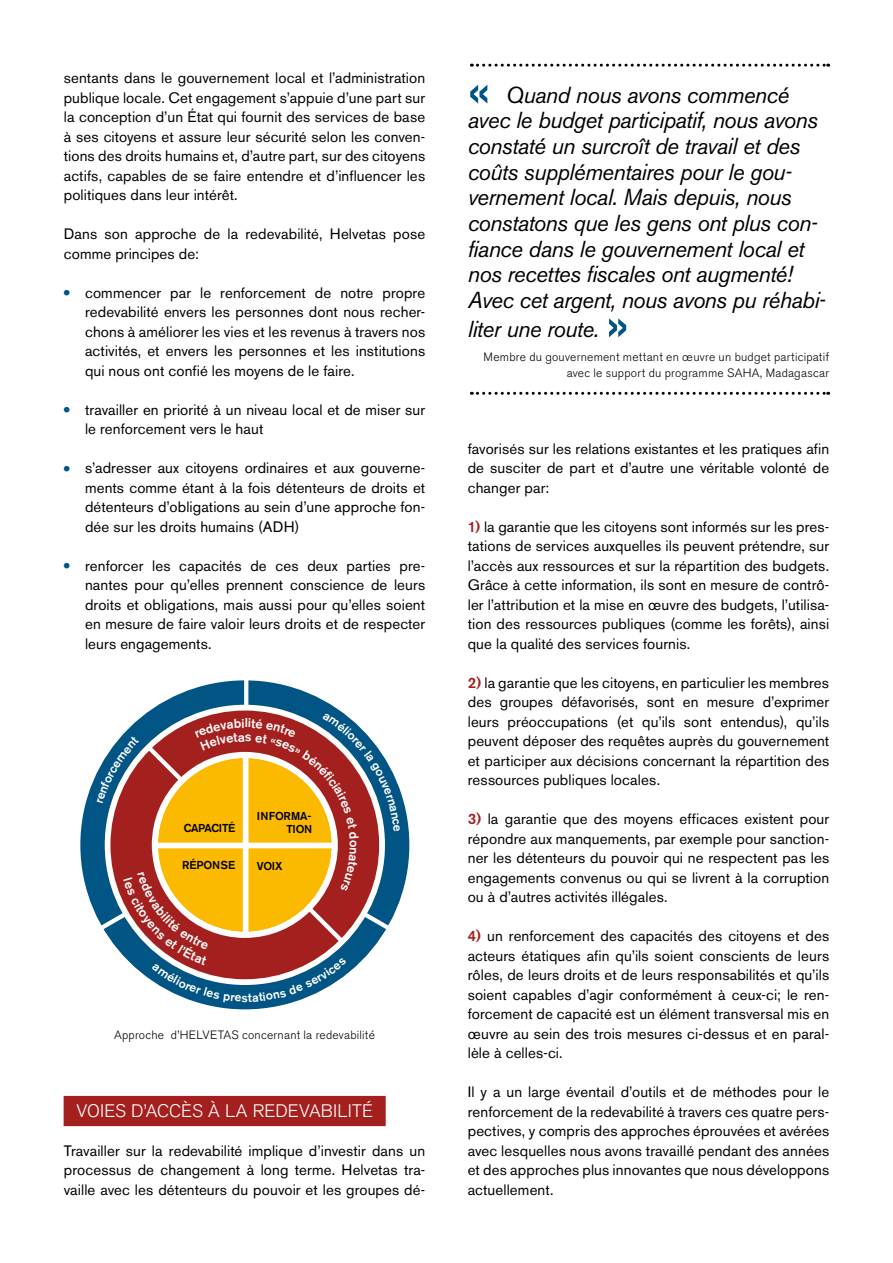
<style>
.page{position:relative;width:893px;height:1263px;background:#fff}
.page>*{position:absolute;margin:0;border:0;box-sizing:border-box;transform-origin:0 0}
.t1{font:60px "Akzidenz Grotesk BE";color:#005584}
.t2{font:italic 22.95px/25.7px "Akzidenz Grotesk BE";letter-spacing:-.025em;color:#000}
.t3{font:300 18px "Akzidenz Grotesk BE";letter-spacing:.005em;color:#fff}
.t4{font:15px/19.5px "Akzidenz Grotesk BE";letter-spacing:.01em;color:#000;text-align:justify}
.t5{font:500 12.9px "Akzidenz Grotesk BE";color:#fff}
.t6{font:300 12px/15.8px "Akzidenz Grotesk BE";letter-spacing:.02em;color:#000;text-align:right}
.t7{font:500 11.4px/12.8px "Akzidenz Grotesk BE";letter-spacing:-.02em;color:#000;text-align:right}
.s1{font-weight:700;font-size:18px;color:#005584}
.s2{font-weight:500;color:#a4201e}
</style>
<div class="page">
<div style="left:64px;top:1096px;width:321px;height:30px;background:#a4201e"></div>
<svg style="left:471px;top:64px;width:358px;height:3px"></svg>
<svg style="left:471px;top:392px;width:358px;height:3px"></svg>
<div style="left:80px;top:680px;width:329px;height:329px;border:24px solid #005584;border-radius:50%"></div>
<svg style="left:244px;top:680px;width:4px;height:25px"></svg>
<svg style="left:95px;top:713px;width:305px;height:290px"></svg>
<p class="t4" style="left:64px;top:68px;width:363px">sentants dans le gouvernement local et l’administration publique locale. Cet engagement s’appuie d’une part sur la conception d’un État qui fournit des services de base à ses citoyens et assure leur sécurité selon les conven&shy;tions des droits humains et, d’autre part, sur des citoyens actifs, capables de se faire entendre et d’influencer les politiques dans leur intérêt.</p>
<p class="t4" style="left:64px;top:224px;width:363px">Dans son approche de la redevabilité, Helvetas pose comme principes de:</p>
<p class="t4" style="left:85px;top:283px;width:342px;text-indent:-21px"><span class="s1">•</span> commencer par le renforcement de notre propre redevabilité envers les personnes dont nous recher&shy;chons à améliorer les vies et les revenus à travers nos activités, et envers les personnes et les institutions qui nous ont confié les moyens de le faire.</p>
<p class="t4" style="left:85px;top:400px;width:342px;text-indent:-21px"><span class="s1">•</span> travailler en priorité à un niveau local et de miser sur le renforcement vers le haut</p>
<p class="t4" style="left:85px;top:458px;width:342px;text-indent:-21px"><span class="s1">•</span> s’adresser aux citoyens ordinaires et aux gouverne&shy;ments comme étant à la fois détenteurs de droits et détenteurs d’obligations au sein d’une approche fon&shy;dée sur les droits humains (ADH)</p>
<p class="t4" style="left:85px;top:556px;width:342px;text-indent:-21px"><span class="s1">•</span> renforcer les capacités de ces deux parties pre&shy;nantes pour qu’elles prennent conscience de leurs droits et obligations, mais aussi pour qu’elles soient en mesure de faire valoir leurs droits et de respecter leurs engagements.</p>
<p class="t5" style="left:245px;top:715px;width:5px">l</p>
<p class="t7" style="left:184px;top:821px;width:53px">CAPACITÉ</p>
<p class="t7" style="left:182px;top:858px;width:55px">RÉPONSE</p>
<p class="t7" style="left:257px;top:809px;width:57px">INFORMA-<br>TION</p>
<p class="t7" style="left:257px;top:859px;width:27px">VOIX</p>
<p class="t6" style="left:114px;top:1027px;width:262px">Approche d’HELVETAS concernant la redevabilité</p>
<p class="t3" style="left:77px;top:1101px;width:298px">VOIES D’ACCÈS À LA REDEVABILITÉ</p>
<p class="t4" style="left:64px;top:1141px;width:363px">Travailler sur la redevabilité implique d’investir dans un processus de changement à long terme. Helvetas tra&shy;vaille avec les détenteurs du pouvoir et les groupes dé-</p>
<h1 class="t1" style="left:468px;top:55px;width:25px">«</h1>
<p class="t2" style="left:468px;top:82px;width:359px;text-indent:38px">Quand nous avons commencé avec le budget participatif, nous avons constaté un surcroît de travail et des coûts supplémentaires pour le gou&shy;vernement local. Mais depuis, nous constatons que les gens ont plus con&shy;fiance dans le gouvernement local et nos recettes fiscales ont augmenté!<br>Avec cet argent, nous avons pu réhabi-</p>
<h2 class="t2" style="left:468px;top:316px;width:133px">liter une route.</h2>
<h1 class="t1" style="left:605px;top:289px;width:25px">»</h1>
<p class="t6" style="left:484px;top:349px;width:347px">Membre du gouvernement mettant en œuvre un budget participatif avec le support du programme SAHA, Madagascar</p>
<p class="t4" style="left:468px;top:439px;width:363px">favorisés sur les relations existantes et les pratiques afin de susciter de part et d’autre une véritable volonté de changer par:</p>
<p class="t4" style="left:468px;top:517px;width:363px"><span class="s2">1)</span> la garantie que les citoyens sont informés sur les pres&shy;tations de services auxquelles ils peuvent prétendre, sur l’accès aux ressources et sur la répartition des budgets.<br>Grâce à cette information, ils sont en mesure de contrô&shy;ler l’attribution et la mise en œuvre des budgets, l’utilisa&shy;tion des ressources publiques (comme les forêts), ainsi que la qualité des services fournis.</p>
<p class="t4" style="left:468px;top:673px;width:363px"><span class="s2">2)</span> la garantie que les citoyens, en particulier les membres des groupes défavorisés, sont en mesure d’exprimer leurs préoccupations (et qu’ils sont entendus), qu’ils peuvent déposer des requêtes auprès du gouvernement et participer aux décisions concernant la répartition des ressources publiques locales.</p>
<p class="t4" style="left:468px;top:809px;width:363px"><span class="s2">3)</span> la garantie que des moyens efficaces existent pour répondre aux manquements, par exemple pour sanction&shy;ner les détenteurs du pouvoir qui ne respectent pas les engagements convenus ou qui se livrent à la corruption ou à d’autres activités illégales.</p>
<p class="t4" style="left:468px;top:926px;width:363px"><span class="s2">4)</span> un renforcement des capacités des citoyens et des acteurs étatiques afin qu’ils soient conscients de leurs rôles, de leurs droits et de leurs responsabilités et qu’ils soient capables d’agir conformément à ceux-ci; le ren&shy;forcement de capacité est un élément transversal mis en œuvre au sein des trois mesures ci-dessus et en paral&shy;lèle à celles-ci.</p>
<p class="t4" style="left:468px;top:1082px;width:363px">Il y a un large éventail d’outils et de méthodes pour le renforcement de la redevabilité à travers ces quatre pers&shy;pectives, y compris des approches éprouvées et avérées avec lesquelles nous avons travaillé pendant des années et des approches plus innovantes que nous développons actuellement.</p>
</div>
